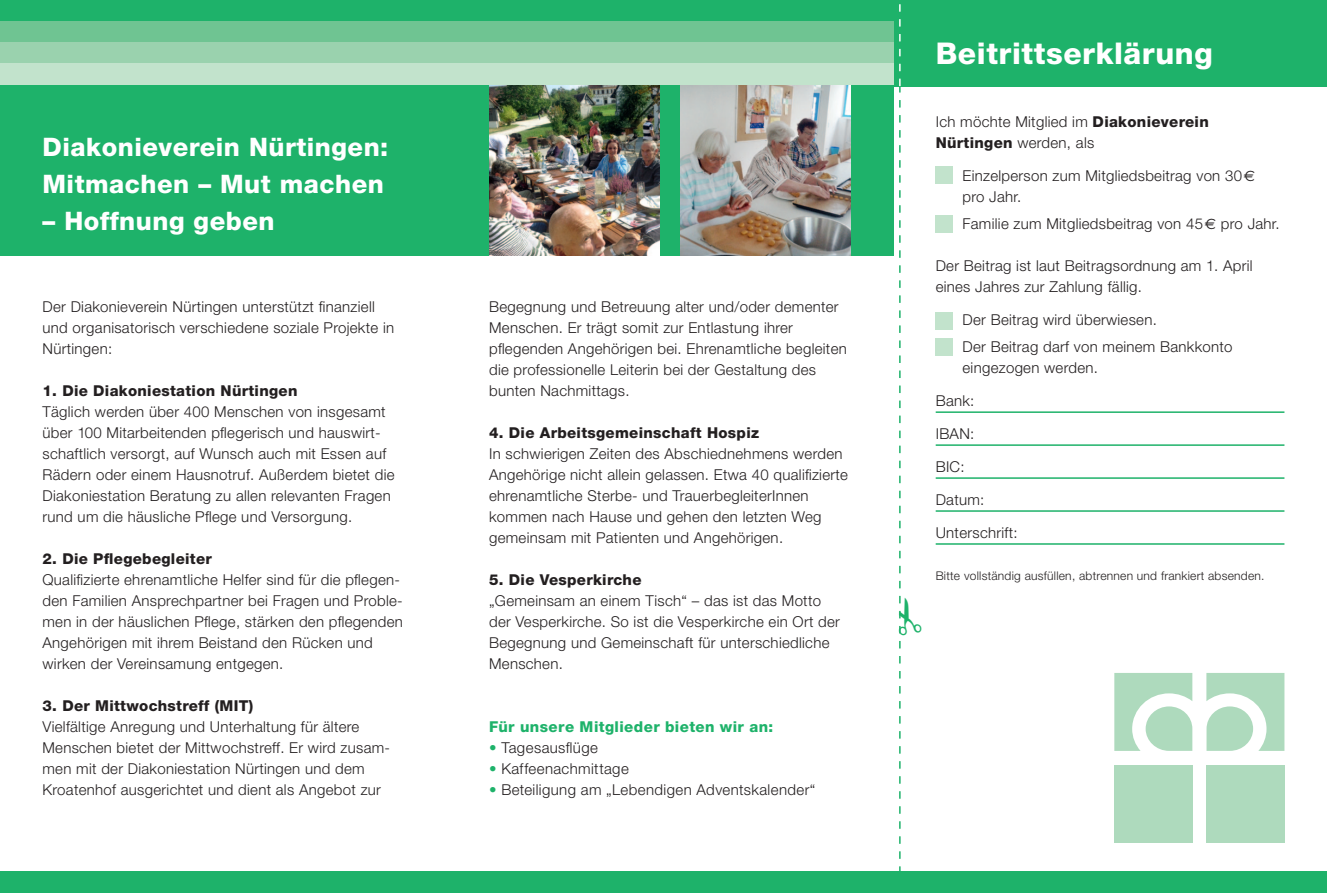
<style>
.page{position:relative;width:1327px;height:893px;background:#fff}
.page>*{position:absolute;margin:0;border:0;box-sizing:border-box;transform-origin:0 0}
.t1{font:800 30px "Helvetica Neue";letter-spacing:.02em;color:#fff}
.t2{font:800 25.5px/37.2px "Helvetica Neue";letter-spacing:.02em;color:#fff}
.t3{font:300 15px/21px "Helvetica Neue";letter-spacing:.02em;color:#231f20}
.t4{font:800 15px "Helvetica Neue";letter-spacing:.02em;color:#231f20}
.t5{font:800 15px "Helvetica Neue";letter-spacing:.03em;color:#1eb26a}
.t6{font:300 12px "Helvetica Neue";letter-spacing:.02em;color:#231f20}
.s1{color:#1eb26a}
.s2{font-weight:800}
.s3{font-family:"Euro Sans";font-weight:400}
</style>
<div class="page">
<div style="left:0;top:85px;width:893px;height:170px;background:#1eb26a"></div>
<div style="left:0;top:872px;width:1327px;height:21px;background:#1eb26a"></div>
<div style="left:0;top:0;width:893px;height:21px;background:#1eb26a"></div>
<div style="left:893px;top:0;width:434px;height:86px;background:#1eb26a"></div>
<div style="left:0;top:21px;width:893px;height:22px;background:#6fc492"></div>
<div style="left:0;top:43px;width:893px;height:21px;background:#9ad2ae"></div>
<div style="left:0;top:64px;width:893px;height:21px;background:#c2e3cc"></div>
<img style="left:489px;top:85px;width:170px;height:170px">
<svg style="left:1114px;top:673px;width:78px;height:78px"></svg>
<svg style="left:1206px;top:673px;width:78px;height:78px"></svg>
<div style="left:1114px;top:765px;width:78px;height:78px;background:#aedabd"></div>
<div style="left:1206px;top:765px;width:78px;height:78px;background:#aedabd"></div>
<img style="left:680px;top:85px;width:170px;height:170px">
<div style="left:935px;top:167px;width:17px;height:17px;background:#c2e3cc"></div>
<div style="left:935px;top:216px;width:17px;height:17px;background:#c2e3cc"></div>
<div style="left:935px;top:313px;width:17px;height:17px;background:#c2e3cc"></div>
<div style="left:935px;top:338px;width:17px;height:17px;background:#c2e3cc"></div>
<hr style="left:935px;top:411px;width:349px;height:2px;background:#1eb26a">
<hr style="left:935px;top:444px;width:349px;height:2px;background:#1eb26a">
<hr style="left:935px;top:477px;width:349px;height:2px;background:#1eb26a">
<hr style="left:935px;top:510px;width:349px;height:2px;background:#1eb26a">
<hr style="left:935px;top:543px;width:349px;height:2px;background:#1eb26a">
<svg style="left:896px;top:4px;width:27px;height:868px"></svg>
<h2 class="t2" style="left:43px;top:128px;width:347px">Diakonieverein Nürtingen:<br>Mitmachen – Mut machen</h2>
<h2 class="t2" style="left:43px;top:202px;width:233px">– Hoffnung geben</h2>
<p class="t3" style="left:43px;top:295px;width:353px">Der Diakonieverein Nürtingen unterstützt finanziell und organisatorisch verschiedene soziale Projekte in<br>Nürtingen:</p>
<p class="t4" style="left:43px;top:381px;width:256px">1. Die Diakoniestation Nürtingen</p>
<p class="t3" style="left:43px;top:400px;width:353px">Täglich werden über 400 Menschen von insgesamt über 100 Mitarbeitenden pflegerisch und hauswirt&shy;schaftlich versorgt, auf Wunsch auch mit Essen auf Rädern oder einem Hausnotruf. Außerdem bietet die Diakoniestation Beratung zu allen relevanten Fragen rund um die häusliche Pflege und Versorgung.</p>
<p class="t4" style="left:43px;top:549px;width:171px">2. Die Pflegebegleiter</p>
<p class="t3" style="left:43px;top:568px;width:362px">Qualifizierte ehrenamtliche Helfer sind für die pflegen&shy;den Familien Ansprechpartner bei Fragen und Proble&shy;men in der häuslichen Pflege, stärken den pflegenden Angehörigen mit ihrem Beistand den Rücken und wirken der Vereinsamung entgegen.</p>
<p class="t4" style="left:43px;top:696px;width:212px">3. Der Mittwochstreff (MIT)</p>
<p class="t3" style="left:43px;top:715px;width:349px">Vielfältige Anregung und Unterhaltung für ältere Menschen bietet der Mittwochstreff. Er wird zusam&shy;men mit der Diakoniestation Nürtingen und dem Kroatenhof ausgerichtet und dient als Angebot zur</p>
<p class="t3" style="left:489px;top:295px;width:359px">Begegnung und Betreuung alter und/oder dementer Menschen. Er trägt somit zur Entlastung ihrer pflegenden Angehörigen bei. Ehrenamtliche begleiten die professionelle Leiterin bei der Gestaltung des bunten Nachmittags.</p>
<p class="t4" style="left:489px;top:423px;width:271px">4. Die Arbeitsgemeinschaft Hospiz</p>
<p class="t3" style="left:489px;top:442px;width:360px">In schwierigen Zeiten des Abschiednehmens werden Angehörige nicht allein gelassen. Etwa 40 qualifizierte ehrenamtliche Sterbe- und TrauerbegleiterInnen kommen nach Hause und gehen den letzten Weg gemeinsam mit Patienten und Angehörigen.</p>
<p class="t4" style="left:489px;top:570px;width:154px">5. Die Vesperkirche</p>
<p class="t3" style="left:489px;top:589px;width:352px">„Gemeinsam an einem Tisch“ – das ist das Motto der Vesperkirche. So ist die Vesperkirche ein Ort der Begegnung und Gemeinschaft für unterschiedliche Menschen.</p>
<p class="t5" style="left:489px;top:717px;width:286px">Für unsere Mitglieder bieten wir an:</p>
<p class="t3" style="left:489px;top:736px;width:110px"><span class="s1">•</span> Tagesausflüge</p>
<p class="t3" style="left:489px;top:757px;width:141px"><span class="s1">•</span> Kaffeenachmittage</p>
<p class="t3" style="left:489px;top:778px;width:328px"><span class="s1">•</span> Beteiligung am „Lebendigen Adventskalender“</p>
<h1 class="t1" style="left:935px;top:36px;width:278px">Beitrittserklärung</h1>
<p class="t3" style="left:935px;top:111px;width:275px">Ich möchte Mitglied im <span class="s2">Diakonieverein<br>Nürtingen</span> werden, als</p>
<p class="t3" style="left:962px;top:165px;width:294px">Einzelperson zum Mitgliedsbeitrag von 30<span class="s3">€ </span>pro Jahr.</p>
<p class="t3" style="left:962px;top:213px;width:319px">Familie zum Mitgliedsbeitrag von 45<span class="s3">€</span> pro Jahr.</p>
<p class="t3" style="left:935px;top:255px;width:318px">Der Beitrag ist laut Beitragsordnung am 1. April eines Jahres zur Zahlung fällig.</p>
<p class="t3" style="left:962px;top:306px;width:272px;line-height:27px">Der Beitrag wird überwiesen.<br>Der Beitrag darf von meinem Bankkonto</p>
<p class="t3" style="left:962px;top:357px;width:137px">eingezogen werden.</p>
<p class="t3" style="left:935px;top:390px;width:40px">Bank:</p>
<p class="t3" style="left:935px;top:423px;width:40px">IBAN:</p>
<p class="t3" style="left:935px;top:456px;width:30px">BIC:</p>
<p class="t3" style="left:935px;top:489px;width:50px">Datum:</p>
<p class="t3" style="left:935px;top:522px;width:83px">Unterschrift:</p>
<p class="t6" style="left:935px;top:569px;width:330px">Bitte vollständig ausfüllen, abtrennen und frankiert absenden.</p>
</div>
